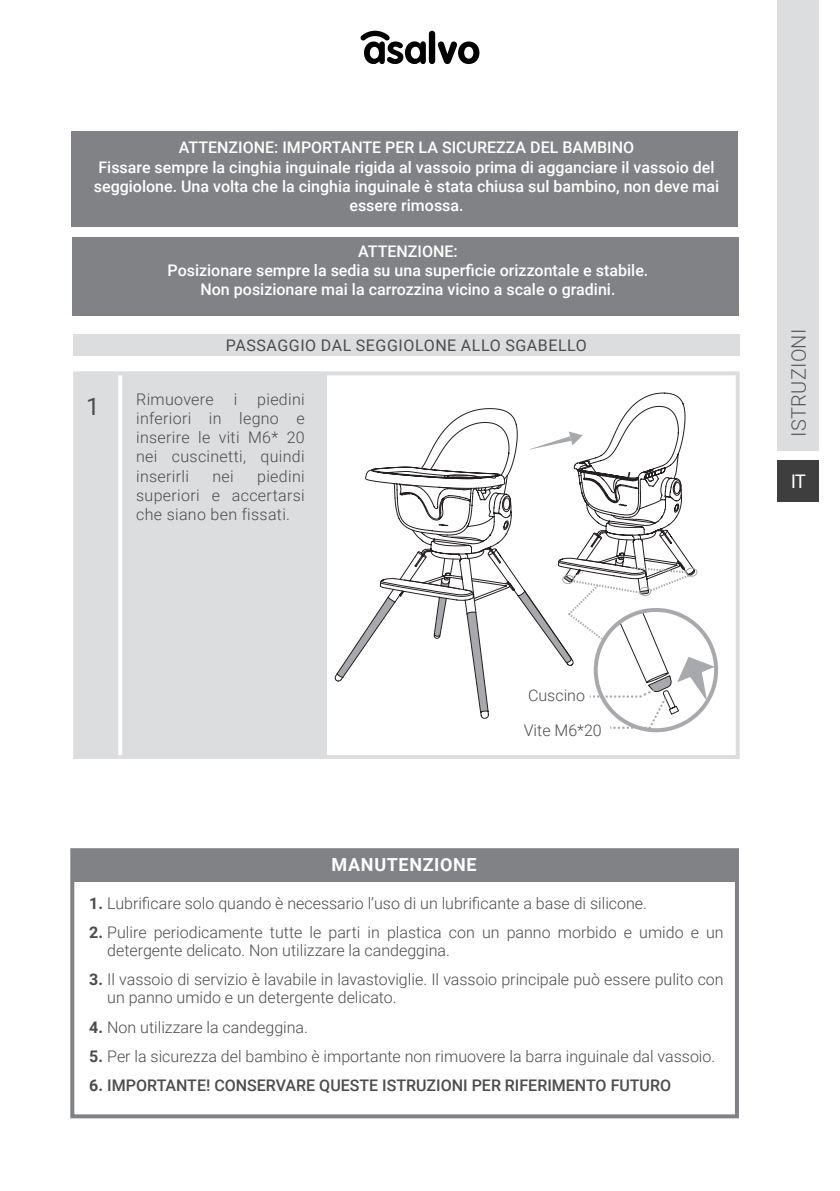
<style>
.page{position:relative;width:840px;height:1191px;background:#fff}
.page>*{position:absolute;margin:0;border:0;box-sizing:border-box;transform-origin:0 0}
.t1{font:24px "Roboto";color:#4b4c4d}
.t2{font:300 20px "Roboto";letter-spacing:.015em;color:#57585a}
.t3{font:20px "Myriad Pro";color:#fff}
.t4{font:700 18px "Roboto";letter-spacing:.035em;color:#fff}
.t5{font:300 16px/19.2px "Roboto";color:#4b4c4d;text-align:justify}
.t6{font:500 16px/19.2px "Roboto";color:#fff;text-align:center}
.t7{font:500 16px "Roboto";color:#4b4c4d}
.t8{font:16px "Roboto";letter-spacing:.035em;color:#4b4c4d}
.s1{font-weight:700}
</style>
<div class="page">
<div style="left:777px;top:0;width:41px;height:451px;background:#dcdddf"></div>
<div style="left:777px;top:460px;width:41px;height:42px;background:#3e3e3f"></div>
<div style="left:428px;top:31px;width:7px;height:33px;background:#000001;border-radius:3px"></div>
<svg style="left:437px;top:41px;width:42px;height:23px"></svg>
<svg style="left:360px;top:31px;width:65px;height:33px"></svg>
<div style="left:75px;top:373px;width:251px;height:384px;background:#dcdddf"></div>
<hr style="left:118px;top:373px;width:4px;height:384px;background:#fff">
<div style="left:73px;top:371px;width:666px;height:388px;border:4px solid #dcdddf"></div>
<div style="left:73px;top:334px;width:666px;height:22px;background:#dcdddf"></div>
<svg style="left:335px;top:408px;width:182px;height:311px"></svg>
<svg style="left:334px;top:471px;width:183px;height:208px"></svg>
<svg style="left:517px;top:392px;width:197px;height:338px"></svg>
<div style="left:593px;top:608px;width:124px;height:124px;border:4px solid #a8a9ad;border-radius:50%"></div>
<div style="left:71px;top:131px;width:666px;height:96px;background:#808285"></div>
<div style="left:73px;top:237px;width:665px;height:78px;background:#808285"></div>
<div style="left:72px;top:850px;width:664px;height:31px;background:#808285"></div>
<div style="left:70px;top:848px;width:668px;height:270px;border:4px solid #808285"></div>
<p class="t6" style="left:94px;top:138px;width:626px">ATTENZIONE: IMPORTANTE PER LA SICUREZZA DEL BAMBINO<br>Fissare sempre la cinghia inguinale rigida al vassoio prima di agganciare il vassoio del seggiolone. Una volta che la cinghia inguinale è stata chiusa sul bambino, non deve mai essere rimossa.</p>
<p class="t6" style="left:167px;top:241px;width:482px">ATTENZIONE:<br>Posizionare sempre la sedia su una superficie orizzontale e stabile.<br>Non posizionare mai la carrozzina vicino a scale o gradini.</p>
<h1 class="t1" style="left:86px;top:389px;width:15px">1</h1>
<p class="t8" style="left:226px;top:334px;width:362px">PASSAGGIO DAL SEGGIOLONE ALLO SGABELLO</p>
<p class="t5" style="left:136px;top:389px;width:170px">Rimuovere i piedini inferiori in legno e inserire le viti M6* 20 nei cuscinetti, quindi inserirli</p>
<p class="t5" style="left:136px;top:466px;width:170px;text-indent:121px">piedini superiori e accertarsi che siano ben fissati.</p>
<p class="t5" style="left:212px;top:466px;width:23px">nei</p>
<p class="t5" style="left:528px;top:685px;width:58px">Cuscino</p>
<p class="t5" style="left:523px;top:720px;width:79px">Vite M6*20</p>
<p class="t4" style="left:331px;top:851px;width:146px">MANUTENZIONE</p>
<p class="t5" style="left:89px;top:892px;width:559px"><span class="s1">1.</span> Lubrificare solo quando è necessario l’uso di un lubrificante a base di silicone.</p>
<p class="t5" style="left:107px;top:922px;width:617px;line-height:18px;text-indent:-18px"><span class="s1">2.</span> Pulire periodicamente tutte le parti in plastica con un panno morbido e umido e un detergente delicato. Non utilizzare la candeggina.</p>
<p class="t5" style="left:107px;top:970px;width:617px;line-height:18px;text-indent:-18px"><span class="s1">3.</span> Il vassoio di servizio è lavabile in lavastoviglie. Il vassoio principale può essere pulito con un panno umido e un detergente delicato.</p>
<p class="t5" style="left:89px;top:1016px;width:220px"><span class="s1">4.</span> Non utilizzare la candeggina.</p>
<p class="t5" style="left:89px;top:1046px;width:627px"><span class="s1">5.</span> Per la sicurezza del bambino è importante non rimuovere la barra inguinale dal vassoio.</p>
<p class="t7" style="left:89px;top:1074px;width:583px"><span class="s1">6.</span> IMPORTANTE! CONSERVARE QUESTE ISTRUZIONI PER RIFERIMENTO FUTURO</p>
<p class="t2" style="left:784px;top:437px;width:109px;rotate:-90deg">ISTRUZIONI</p>
<p class="t3" style="left:790px;top:469px;width:16px">IT</p>
</div>
